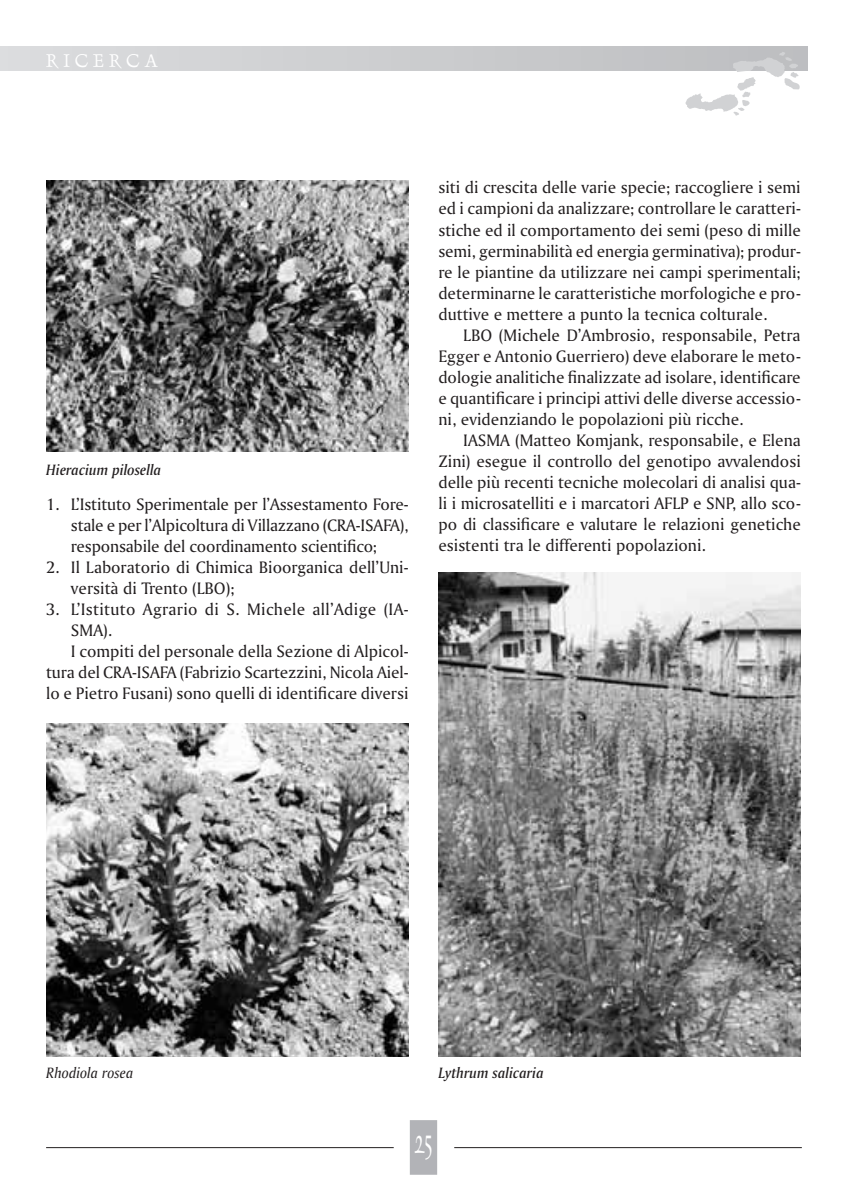
<style>
.page{position:relative;width:847px;height:1194px;background:#fff}
.page>*{position:absolute;margin:0;border:0;box-sizing:border-box;transform-origin:0 0}
.t1{font:35px "Dauphin";color:#fff;scale:.6 1}
.t2{font:21px "Dauphin";color:#fff}
.t3{font:17.5px/21px "Amerigo BT Roman A";color:#231f20;text-align:justify}
.t4{font:17.5px "Amerigo BT Roman A";letter-spacing:.02em;color:#231f20}
.t5{font:15.75px "Amerigo BT Medium Italic A";color:#231f20}
.t6{font:15.75px "Amerigo BT Italic A";color:#231f20}
</style>
<div class="page">
<svg style="left:0;top:46px;width:1px;height:25px"></svg>
<div style="left:1px;top:46px;width:806px;height:25px;background:linear-gradient(to right,#dcddde,#bdbec0)"></div>
<hr style="left:454px;top:1147px;width:347px;height:1px;background:#231f20">
<hr style="left:46px;top:1147px;width:347px;height:1px;background:#231f20">
<div style="left:410px;top:1120px;width:26px;height:53px;background:#b2b3b7"></div>
<div style="left:409px;top:1120px;width:28px;height:54px;border:2px solid #b2b3b7"></div>
<svg style="left:685px;top:52px;width:114px;height:64px"></svg>
<img style="left:46px;top:180px;width:362px;height:272px">
<img style="left:46px;top:723px;width:362px;height:333px">
<img style="left:438px;top:573px;width:362px;height:483px">
<p class="t2" style="left:46px;top:47px;width:113px">R I C E R C A</p>
<p class="t5" style="left:46px;top:460px;width:116px">Hieracium pilosella</p>
<p class="t3" style="left:71px;top:493px;width:339px;text-indent:-25px">1. L’Istituto Sperimentale per l’Assestamento Fore&shy;stale e per l’Alpicoltura di Villazzano (CRA-ISAFA), responsabile del coordinamento scientifico;</p>
<p class="t3" style="left:71px;top:556px;width:339px;text-indent:-25px">2. Il Laboratorio di Chimica Bioorganica dell’Uni&shy;versità di Trento (LBO);</p>
<p class="t4" style="left:46px;top:598px;width:364px">3. L’Istituto Agrario di S. Michele all’Adige (IA-</p>
<p class="t3" style="left:71px;top:619px;width:43px">SMA).</p>
<p class="t3" style="left:71px;top:640px;width:339px">I compiti del personale della Sezione di Alpicol-</p>
<p class="t3" style="left:46px;top:661px;width:364px">tura del CRA-ISAFA (Fabrizio Scartezzini, Nicola Aiel-</p>
<p class="t3" style="left:46px;top:682px;width:364px">lo e Pietro Fusani) sono quelli di identificare diversi</p>
<p class="t3" style="left:438px;top:177px;width:364px">siti di crescita delle varie specie; raccogliere i semi ed i campioni da analizzare; controllare le caratteri&shy;stiche ed il comportamento dei semi (peso di mille semi, germinabilità ed energia germinativa); produr&shy;re le piantine da utilizzare nei campi sperimentali; determinarne le caratteristiche morfologiche e pro&shy;duttive e mettere a punto la tecnica colturale.</p>
<p class="t3" style="left:438px;top:324px;width:364px;text-indent:25px">LBO (Michele D’Ambrosio, responsabile, Petra Egger e Antonio Guerriero) deve elaborare le meto&shy;dologie analitiche finalizzate ad isolare, identificare e quantificare i principi attivi delle diverse accessio&shy;ni, evidenziando le popolazioni più ricche.</p>
<p class="t3" style="left:438px;top:429px;width:364px;text-indent:25px">IASMA (Matteo Komjank, responsabile, e Elena Zini) esegue il controllo del genotipo avvalendosi delle più recenti tecniche molecolari di analisi qua&shy;li i microsatelliti e i marcatori AFLP e SNP, allo sco&shy;po di classificare e valutare le relazioni genetiche esistenti tra le differenti popolazioni.</p>
<p class="t6" style="left:46px;top:1063px;width:89px">Rhodiola rosea</p>
<p class="t5" style="left:438px;top:1063px;width:107px">Lythrum salicaria</p>
<h1 class="t1" style="left:414px;top:1119px;width:31px">25</h1>
</div>
